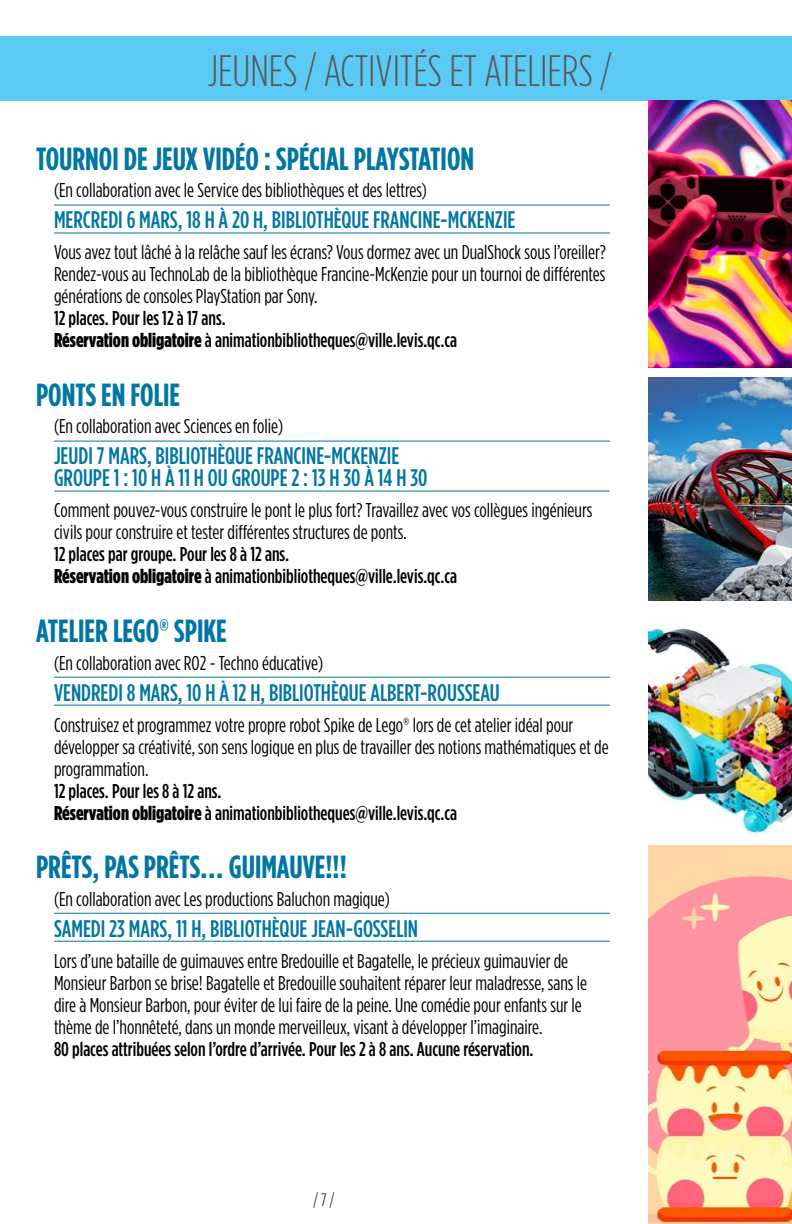
<style>
.page{position:relative;width:792px;height:1224px;background:#fff}
.page>*{position:absolute;margin:0;border:0;box-sizing:border-box;transform-origin:0 0}
.t1{font:300 44px "Gotham Condensed";color:#58595b}
.t2{font:700 32px "Gotham Condensed";color:#0076a3}
.t3{font:500 24px/22px "Gotham Condensed";color:#0076a3}
.t4{font:20px/22px "Gotham Condensed";color:#000}
.t5{font:500 20px/22px "Gotham Condensed";color:#000}
.t6{font:300 18px "Gotham Condensed";color:#000}
.s1{font-weight:900}
</style>
<div class="page">
<div style="left:0;top:36px;width:792px;height:65px;background:#5bcbf5"></div>
<hr style="left:54px;top:205px;width:556px;height:1px;background:#0076a3">
<hr style="left:54px;top:233px;width:556px;height:1px;background:#0076a3">
<hr style="left:54px;top:441px;width:556px;height:1px;background:#0076a3">
<hr style="left:54px;top:491px;width:556px;height:1px;background:#0076a3">
<hr style="left:54px;top:677px;width:556px;height:1px;background:#0076a3">
<hr style="left:54px;top:705px;width:556px;height:1px;background:#0076a3">
<hr style="left:54px;top:913px;width:556px;height:1px;background:#0076a3">
<hr style="left:54px;top:941px;width:556px;height:1px;background:#0076a3">
<img style="left:648px;top:101px;width:144px;height:266px">
<img style="left:648px;top:377px;width:144px;height:223px">
<img style="left:648px;top:628px;width:144px;height:206px">
<img style="left:648px;top:845px;width:144px;height:379px">
<h1 class="t1" style="left:208px;top:46px;width:406px">JEUNES / ACTIVITÉS ET ATELIERS /</h1>
<h2 class="t2" style="left:36px;top:140px;width:440px">TOURNOI DE JEUX VIDÉO : SPÉCIAL PLAYSTATION</h2>
<p class="t4" style="left:54px;top:179px;width:374px">(En collaboration avec le Service des bibliothèques et des lettres)</p>
<p class="t3" style="left:54px;top:209px;width:463px">MERCREDI 6 MARS, 18 H À 20 H, BIBLIOTHÈQUE FRANCINE-MCKENZIE</p>
<p class="t4" style="left:54px;top:241px;width:554px;text-align:justify">Vous avez tout lâché à la relâche sauf les écrans? Vous dormez avec un DualShock sous l’oreiller?<br>Rendez-vous au TechnoLab de la bibliothèque Francine-McKenzie pour un tournoi de différentes générations de consoles PlayStation par Sony.</p>
<p class="t5" style="left:54px;top:307px;width:405px">12 places. Pour les 12 à 17 ans.<br><span class="s1">Réservation obligatoire</span> à animationbibliotheques@ville.levis.qc.ca</p>
<h2 class="t2" style="left:36px;top:376px;width:146px">PONTS EN FOLIE</h2>
<p class="t4" style="left:54px;top:415px;width:231px">(En collaboration avec Sciences en folie)</p>
<p class="t3" style="left:54px;top:445px;width:375px">JEUDI 7 MARS, BIBLIOTHÈQUE FRANCINE-MCKENZIE<br>GROUPE 1 : 10 H À 11 H OU GROUPE 2 : 13 H 30 À 14 H 30</p>
<p class="t4" style="left:54px;top:499px;width:540px">Comment pouvez-vous construire le pont le plus fort? Travaillez avec vos collègues ingénieurs civils pour construire et tester différentes structures de ponts.</p>
<p class="t5" style="left:54px;top:543px;width:405px">12 places par groupe. Pour les 8 à 12 ans.<br><span class="s1">Réservation obligatoire</span> à animationbibliotheques@ville.levis.qc.ca</p>
<h2 class="t2" style="left:36px;top:612px;width:192px">ATELIER LEGO® SPIKE</h2>
<p class="t4" style="left:54px;top:651px;width:271px">(En collaboration avec RO2 - Techno éducative)</p>
<p class="t3" style="left:54px;top:681px;width:447px">VENDREDI 8 MARS, 10 H À 12 H, BIBLIOTHÈQUE ALBERT-ROUSSEAU</p>
<p class="t4" style="left:54px;top:713px;width:556px">Construisez et programmez votre propre robot Spike de Lego® lors de cet atelier idéal pour développer sa créativité, son sens logique en plus de travailler des notions mathématiques et de programmation.</p>
<p class="t5" style="left:54px;top:779px;width:405px">12 places. Pour les 8 à 12 ans.<br><span class="s1">Réservation obligatoire</span> à animationbibliotheques@ville.levis.qc.ca</p>
<h2 class="t2" style="left:36px;top:848px;width:312px">PRÊTS, PAS PRÊTS… GUIMAUVE!!!</h2>
<p class="t4" style="left:54px;top:887px;width:338px">(En collaboration avec Les productions Baluchon magique)</p>
<p class="t3" style="left:54px;top:917px;width:366px">SAMEDI 23 MARS, 11 H, BIBLIOTHÈQUE JEAN-GOSSELIN</p>
<p class="t4" style="left:54px;top:949px;width:535px">Lors d’une bataille de guimauves entre Bredouille et Bagatelle, le précieux guimauvier de Monsieur Barbon se brise! Bagatelle et Bredouille souhaitent réparer leur maladresse, sans le dire à Monsieur Barbon, pour éviter de lui faire de la peine. Une comédie pour enfants sur le thème de l’honnêteté, dans un monde merveilleux, visant à développer l’imaginaire.</p>
<p class="t5" style="left:54px;top:1037px;width:481px">80 places attribuées selon l’ordre d’arrivée. Pour les 2 à 8 ans. Aucune réservation.</p>
<p class="t6" style="left:314px;top:1190px;width:22px">/ 7 /</p>
</div>
